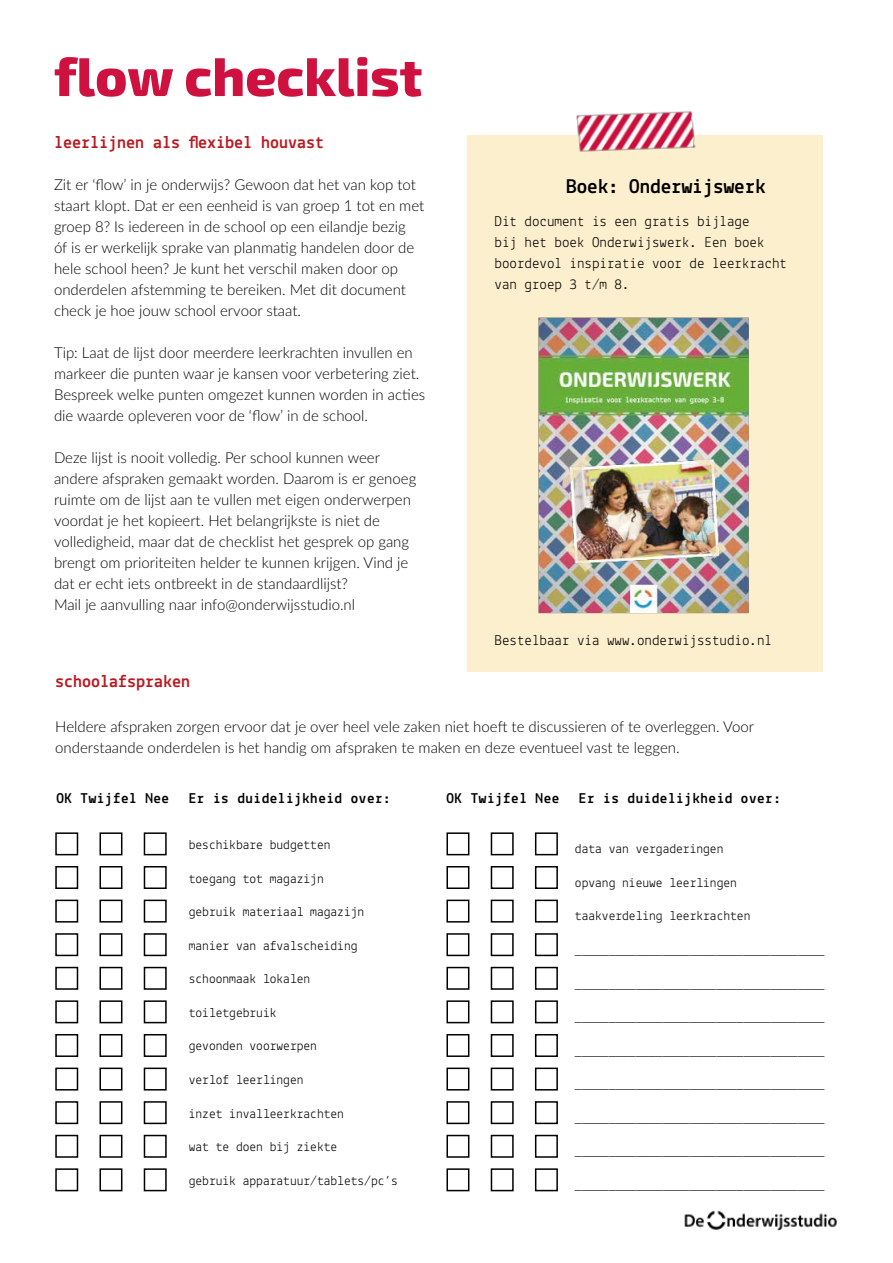
<style>
.page{position:relative;width:893px;height:1263px;background:#fff}
.page>*{position:absolute;margin:0;border:0;box-sizing:border-box;transform-origin:0 0}
.t1{font:800 54px "Exo 2";color:#ce113e}
.t2{font:700 21px "Lekton";color:#000}
.t3{font:700 18px "Lekton";color:#bb181f}
.t4{font:300 15px/21px "Lato";color:#000}
.t5{font:15px/21px "Lekton";color:#000}
.t6{font:700 15px "Lekton";letter-spacing:.04em;color:#000}
.t7{font:13.5px "Lekton";color:#000}
</style>
<div class="page">
<div style="left:468px;top:136px;width:355px;height:536px;background:#fcefcd"></div>
<img style="left:573px;top:111px;width:134px;height:41px">
<div style="left:55px;top:832px;width:23px;height:23px;border:2px solid #000"></div>
<div style="left:99px;top:832px;width:23px;height:23px;border:2px solid #000"></div>
<div style="left:144px;top:832px;width:23px;height:23px;border:2px solid #000"></div>
<div style="left:55px;top:866px;width:23px;height:23px;border:2px solid #000"></div>
<div style="left:99px;top:866px;width:23px;height:23px;border:2px solid #000"></div>
<div style="left:144px;top:866px;width:23px;height:23px;border:2px solid #000"></div>
<div style="left:55px;top:900px;width:23px;height:22px;border:2px solid #000"></div>
<div style="left:99px;top:900px;width:23px;height:22px;border:2px solid #000"></div>
<div style="left:144px;top:900px;width:23px;height:22px;border:2px solid #000"></div>
<div style="left:55px;top:933px;width:23px;height:23px;border:2px solid #000"></div>
<div style="left:99px;top:933px;width:23px;height:23px;border:2px solid #000"></div>
<div style="left:144px;top:933px;width:23px;height:23px;border:2px solid #000"></div>
<div style="left:55px;top:967px;width:23px;height:23px;border:2px solid #000"></div>
<div style="left:99px;top:967px;width:23px;height:23px;border:2px solid #000"></div>
<div style="left:144px;top:967px;width:23px;height:23px;border:2px solid #000"></div>
<div style="left:55px;top:1000px;width:23px;height:23px;border:2px solid #000"></div>
<div style="left:99px;top:1000px;width:23px;height:23px;border:2px solid #000"></div>
<div style="left:144px;top:1000px;width:23px;height:23px;border:2px solid #000"></div>
<div style="left:55px;top:1034px;width:23px;height:23px;border:2px solid #000"></div>
<div style="left:99px;top:1034px;width:23px;height:23px;border:2px solid #000"></div>
<div style="left:144px;top:1034px;width:23px;height:23px;border:2px solid #000"></div>
<div style="left:55px;top:1067px;width:23px;height:23px;border:2px solid #000"></div>
<div style="left:99px;top:1067px;width:23px;height:23px;border:2px solid #000"></div>
<div style="left:144px;top:1067px;width:23px;height:23px;border:2px solid #000"></div>
<div style="left:55px;top:1101px;width:23px;height:23px;border:2px solid #000"></div>
<div style="left:99px;top:1101px;width:23px;height:23px;border:2px solid #000"></div>
<div style="left:144px;top:1101px;width:23px;height:23px;border:2px solid #000"></div>
<div style="left:55px;top:1135px;width:23px;height:23px;border:2px solid #000"></div>
<div style="left:99px;top:1135px;width:23px;height:23px;border:2px solid #000"></div>
<div style="left:144px;top:1135px;width:23px;height:23px;border:2px solid #000"></div>
<div style="left:55px;top:1168px;width:23px;height:23px;border:2px solid #000"></div>
<div style="left:99px;top:1168px;width:23px;height:23px;border:2px solid #000"></div>
<div style="left:144px;top:1168px;width:23px;height:23px;border:2px solid #000"></div>
<div style="left:446px;top:832px;width:23px;height:23px;border:2px solid #000"></div>
<div style="left:491px;top:832px;width:23px;height:23px;border:2px solid #000"></div>
<div style="left:535px;top:832px;width:23px;height:23px;border:2px solid #000"></div>
<div style="left:446px;top:866px;width:23px;height:23px;border:2px solid #000"></div>
<div style="left:491px;top:866px;width:23px;height:23px;border:2px solid #000"></div>
<div style="left:535px;top:866px;width:23px;height:23px;border:2px solid #000"></div>
<div style="left:446px;top:900px;width:23px;height:22px;border:2px solid #000"></div>
<div style="left:491px;top:900px;width:23px;height:22px;border:2px solid #000"></div>
<div style="left:535px;top:900px;width:23px;height:22px;border:2px solid #000"></div>
<div style="left:446px;top:933px;width:23px;height:23px;border:2px solid #000"></div>
<div style="left:491px;top:933px;width:23px;height:23px;border:2px solid #000"></div>
<div style="left:535px;top:933px;width:23px;height:23px;border:2px solid #000"></div>
<div style="left:446px;top:967px;width:23px;height:23px;border:2px solid #000"></div>
<div style="left:491px;top:967px;width:23px;height:23px;border:2px solid #000"></div>
<div style="left:535px;top:967px;width:23px;height:23px;border:2px solid #000"></div>
<div style="left:446px;top:1000px;width:23px;height:23px;border:2px solid #000"></div>
<div style="left:491px;top:1000px;width:23px;height:23px;border:2px solid #000"></div>
<div style="left:535px;top:1000px;width:23px;height:23px;border:2px solid #000"></div>
<div style="left:446px;top:1034px;width:23px;height:23px;border:2px solid #000"></div>
<div style="left:491px;top:1034px;width:23px;height:23px;border:2px solid #000"></div>
<div style="left:535px;top:1034px;width:23px;height:23px;border:2px solid #000"></div>
<div style="left:446px;top:1067px;width:23px;height:23px;border:2px solid #000"></div>
<div style="left:491px;top:1067px;width:23px;height:23px;border:2px solid #000"></div>
<div style="left:535px;top:1067px;width:23px;height:23px;border:2px solid #000"></div>
<div style="left:446px;top:1101px;width:23px;height:23px;border:2px solid #000"></div>
<div style="left:491px;top:1101px;width:23px;height:23px;border:2px solid #000"></div>
<div style="left:535px;top:1101px;width:23px;height:23px;border:2px solid #000"></div>
<div style="left:446px;top:1135px;width:23px;height:23px;border:2px solid #000"></div>
<div style="left:491px;top:1135px;width:23px;height:23px;border:2px solid #000"></div>
<div style="left:535px;top:1135px;width:23px;height:23px;border:2px solid #000"></div>
<div style="left:446px;top:1168px;width:23px;height:23px;border:2px solid #000"></div>
<div style="left:491px;top:1168px;width:23px;height:23px;border:2px solid #000"></div>
<div style="left:535px;top:1168px;width:23px;height:23px;border:2px solid #000"></div>
<img style="left:538px;top:317px;width:211px;height:297px">
<img style="left:684px;top:1211px;width:153px;height:20px">
<h1 class="t1" style="left:54px;top:44px;width:370px">flow checklist</h1>
<p class="t3" style="left:54px;top:132px;width:271px">leerlijnen als flexibel houvast</p>
<p class="t4" style="left:54px;top:174px;width:372px">Zit er ‘flow’ in je onderwijs? Gewoon dat het van kop tot staart klopt. Dat er een eenheid is van groep 1 tot en met groep 8? Is iedereen in de school op een eilandje bezig<br>óf is er werkelijk sprake van planmatig handelen door de hele school heen? Je kunt het verschil maken door op onderdelen afstemming te bereiken. Met dit document check je hoe jouw school ervoor staat.</p>
<p class="t4" style="left:54px;top:342px;width:373px">Tip: Laat de lijst door meerdere leerkrachten invullen en markeer die punten waar je kansen voor verbetering ziet.<br>Bespreek welke punten omgezet kunnen worden in acties die waarde opleveren voor de ‘flow’ in de school.</p>
<p class="t4" style="left:54px;top:447px;width:364px">Deze lijst is nooit volledig. Per school kunnen weer andere afspraken gemaakt worden. Daarom is er genoeg ruimte om de lijst aan te vullen met eigen onderwerpen voordat je het kopieert. Het belangrijkste is niet de volledigheid, maar dat de checklist het gesprek op gang brengt om prioriteiten helder te kunnen krijgen. Vind je dat er echt iets ontbreekt in de standaardlijst?<br>Mail je aanvulling naar info@onderwijsstudio.nl</p>
<h2 class="t2" style="left:566px;top:174px;width:201px">Boek: Onderwijswerk</h2>
<p class="t5" style="left:495px;top:210px;width:294px">Dit document is een gratis bijlage<br>bij het boek Onderwijswerk. Een boek boordevol inspiratie voor de leerkracht van groep 3 t/m 8.</p>
<p class="t5" style="left:495px;top:629px;width:279px">Bestelbaar via www.onderwijsstudio.nl</p>
<p class="t3" style="left:55px;top:671px;width:137px">schoolafspraken</p>
<p class="t4" style="left:55px;top:716px;width:700px">Heldere afspraken zorgen ervoor dat je over heel vele zaken niet hoeft te discussieren of te overleggen. Voor onderstaande onderdelen is het handig om afspraken te maken en deze eventueel vast te leggen.</p>
<p class="t6" style="left:56px;top:789px;width:114px">OK Twijfel Nee</p>
<p class="t7" style="left:189px;top:836px;width:143px">beschikbare budgetten</p>
<p class="t7" style="left:189px;top:870px;width:137px">toegang tot magazijn</p>
<p class="t7" style="left:189px;top:903px;width:177px">gebruik materiaal magazijn</p>
<p class="t7" style="left:189px;top:937px;width:170px">manier van afvalscheiding</p>
<p class="t7" style="left:189px;top:971px;width:123px">schoonmaak lokalen</p>
<p class="t7" style="left:189px;top:1004px;width:89px">toiletgebruik</p>
<p class="t7" style="left:189px;top:1038px;width:130px">gevonden voorwerpen</p>
<p class="t7" style="left:189px;top:1071px;width:116px">verlof leerlingen</p>
<p class="t7" style="left:189px;top:1105px;width:157px">inzet invalleerkrachten</p>
<p class="t7" style="left:189px;top:1138px;width:150px">wat te doen bij ziekte</p>
<p class="t7" style="left:189px;top:1172px;width:211px">gebruik apparatuur/tablets/pc’s</p>
<p class="t6" style="left:446px;top:789px;width:114px">OK Twijfel Nee</p>
<p class="t6" style="left:579px;top:789px;width:203px">Er is duidelijkheid over:</p>
<p class="t6" style="left:189px;top:789px;width:203px">Er is duidelijkheid over:</p>
<p class="t7" style="left:575px;top:841px;width:150px">data van vergaderingen</p>
<p class="t7" style="left:575px;top:874px;width:163px">opvang nieuwe leerlingen</p>
<p class="t7" style="left:575px;top:908px;width:177px">taakverdeling leerkrachten</p>
<p class="t7" style="left:575px;top:941px;width:251px">_____________________________________</p>
<p class="t7" style="left:575px;top:975px;width:251px">_____________________________________</p>
<p class="t7" style="left:575px;top:1008px;width:251px">_____________________________________</p>
<p class="t7" style="left:575px;top:1042px;width:251px">_____________________________________</p>
<p class="t7" style="left:575px;top:1076px;width:251px">_____________________________________</p>
<p class="t7" style="left:575px;top:1109px;width:251px">_____________________________________</p>
<p class="t7" style="left:575px;top:1143px;width:251px">_____________________________________</p>
<p class="t7" style="left:575px;top:1176px;width:251px">_____________________________________</p>
</div>
